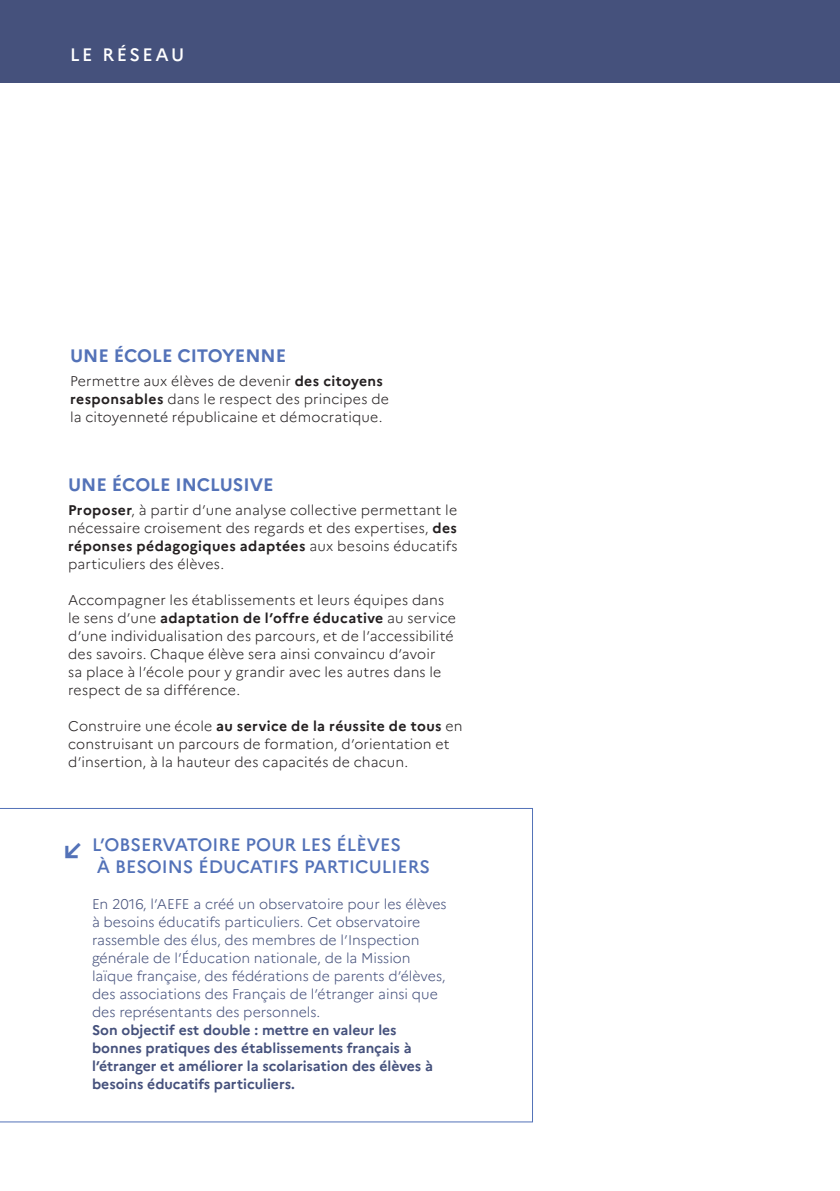
<style>
.page{position:relative;width:840px;height:1191px;background:#fff}
.page>*{position:absolute;margin:0;border:0;box-sizing:border-box;transform-origin:0 0}
.t1{font:700 28px "Marianne";color:#5372b8}
.t2{font:500 18px/22px "Marianne";color:#5372b8}
.titre_1_bleu{font:700 18px "Marianne";color:#5372b8}
.t3{font:500 18px "Marianne";letter-spacing:.14em;color:#fff}
.courant{font:300 14px/18px "Marianne";letter-spacing:.01em;color:#231f20}
.t4{font:300 14px/18px "Marianne";color:#45517c}
.t5{font:700 14px/18px "Marianne";color:#45517c}
.s1{font-weight:700}
</style>
<div class="page">
<div style="left:0;top:0;width:839px;height:82px;background:#45517c"></div>
<hr style="left:839px;top:660px;width:1px;height:179px;background:#e5eaf2">
<hr style="left:839px;top:952px;width:1px;height:179px;background:#e5eaf2">
<svg style="left:0;top:808px;width:532px;height:314px"></svg>
<p class="t3" style="left:70px;top:43px;width:116px">LE RÉSEAU</p>
<p class="titre_1_bleu" style="left:70px;top:345px;width:217px">UNE ÉCOLE CITOYENNE</p>
<p class="courant" style="left:70px;top:372px;width:320px">Permettre aux élèves de devenir <span class="s1">des citoyens responsables</span> dans le respect des principes de la citoyenneté républicaine et démocratique.</p>
<p class="titre_1_bleu" style="left:68px;top:474px;width:207px">UNE ÉCOLE INCLUSIVE</p>
<p class="courant" style="left:68px;top:501px;width:391px;text-align:justify"><span class="s1">Proposer</span>, à partir d’une analyse collective permettant le nécessaire croisement des regards et des expertises, <span class="s1">des réponses pédagogiques adaptées</span> aux besoins éducatifs particuliers des élèves.</p>
<p class="courant" style="left:68px;top:591px;width:389px">Accompagner les établissements et leurs équipes dans le sens d’une <span class="s1">adaptation de l’offre éducative</span> au service d’une individualisation des parcours, et de l’accessibilité des savoirs. Chaque élève sera ainsi convaincu d’avoir<br>sa place à l’école pour y grandir avec les autres dans le respect de sa différence.</p>
<p class="courant" style="left:68px;top:717px;width:396px">Construire une école <span class="s1">au service de la réussite de tous</span> en construisant un parcours de formation, d’orientation et d’insertion, à la hauteur des capacités de chacun.</p>
<p class="t1" style="left:85px;top:868px;width:24px;rotate:-180deg">↗</p>
<p class="t2" style="left:92px;top:833px;width:339px">L’OBSERVATOIRE POUR LES ÉLÈVES<br>À BESOINS ÉDUCATIFS PARTICULIERS</p>
<p class="t4" style="left:92px;top:894px;width:356px">En 2016, l’AEFE a créé un observatoire pour les élèves à besoins éducatifs particuliers. Cet observatoire rassemble des élus, des membres de l’Inspection générale de l’Éducation nationale, de la Mission laïque française, des fédérations de parents d’élèves, des associations des Français de l’étranger ainsi que des représentants des personnels.</p>
<p class="t5" style="left:92px;top:1020px;width:342px">Son objectif est double : mettre en valeur les bonnes pratiques des établissements français à l’étranger et améliorer la scolarisation des élèves à besoins éducatifs particuliers.</p>
</div>
